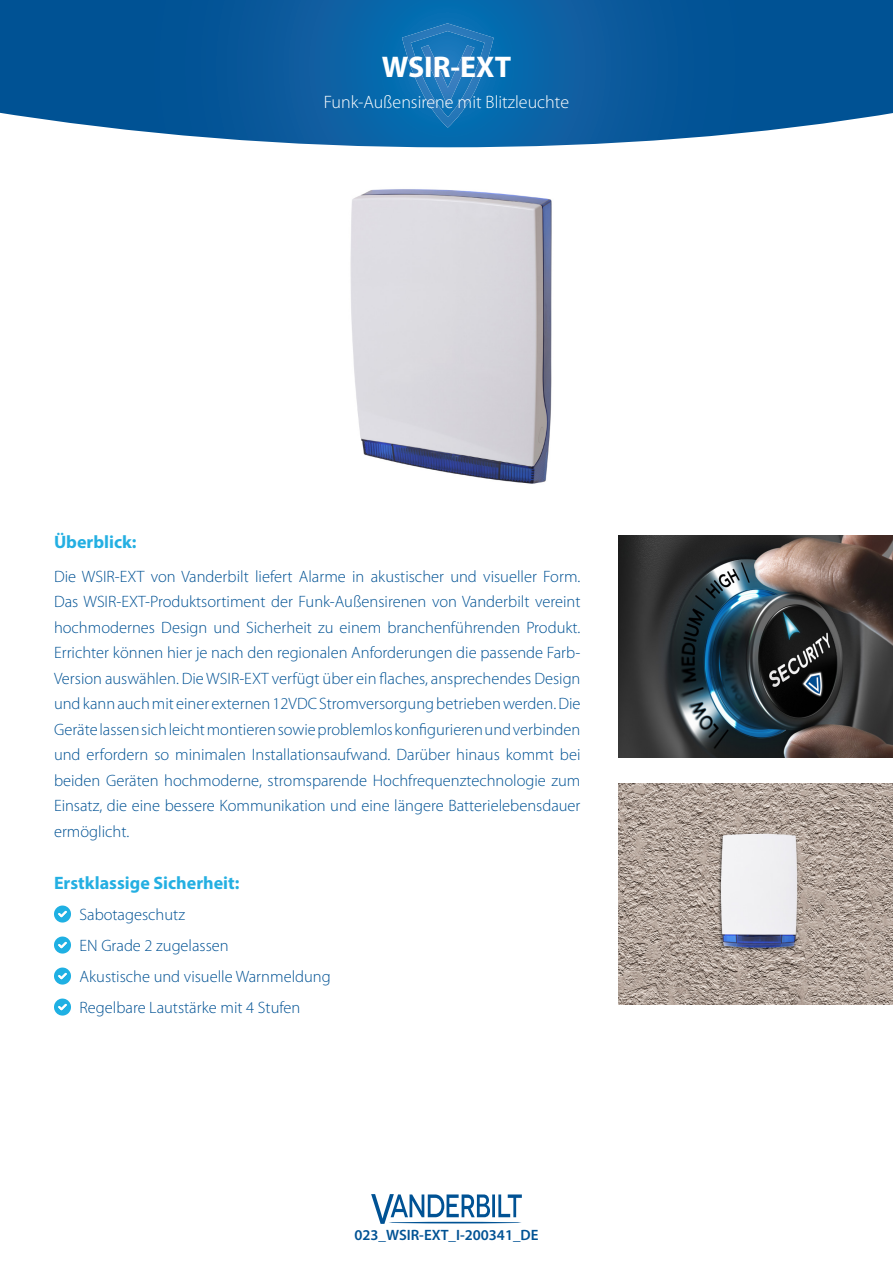
<style>
.page{position:relative;width:893px;height:1263px;background:#fff}
.page>*{position:absolute;margin:0;border:0;box-sizing:border-box;transform-origin:0 0}
.t1{font:700 30px "Myriad Pro";color:#fff}
.Main-header-text{font:700 18px "Myriad Pro";color:#24afe2}
.t2{font:300 18px "Myriad Pro";color:#fff}
.body-text{font:300 16.5px/25.5px "Myriad Pro";color:#005294;text-align:justify}
.list-body-text{font:300 16.5px "Myriad Pro";color:#005294}
.t3{font:600 15px "Myriad Pro";color:#005294}
</style>
<div class="page">
<svg style="left:0;top:0;width:893px;height:147px;background:#1966a3"></svg>
<svg style="left:402px;top:23px;width:92px;height:105px;background:#1976b8"></svg>
<svg style="left:371px;top:1194px;width:151px;height:30px"></svg>
<hr style="left:389px;top:1222px;width:133px;height:1px;background:#005294;border-radius:50%">
<svg style="left:54px;top:905px;width:17px;height:17px"></svg>
<svg style="left:54px;top:936px;width:17px;height:17px"></svg>
<svg style="left:54px;top:967px;width:17px;height:17px"></svg>
<svg style="left:54px;top:998px;width:17px;height:17px"></svg>
<img style="left:618px;top:536px;width:275px;height:221px">
<img style="left:618px;top:783px;width:275px;height:221px">
<img style="left:350px;top:189px;width:202px;height:295px">
<h1 class="t1" style="left:382px;top:47px;width:131px">WSIR-EXT</h1>
<p class="t2" style="left:324px;top:91px;width:247px">Funk-Außensirene mit Blitzleuchte</p>
<p class="Main-header-text" style="left:54px;top:530px;width:84px">Überblick:</p>
<p class="body-text" style="left:54px;top:563px;width:528px">Die WSIR-EXT von Vanderbilt liefert Alarme in akustischer und visueller Form.<br>Das WSIR-EXT-Produktsortiment der Funk-Außensirenen von Vanderbilt vereint hochmodernes Design und Sicherheit zu einem branchenführenden Produkt.<br>Errichter können hier je nach den regionalen Anforderungen die passende Farb-Version auswählen. Die WSIR-EXT verfügt über ein flaches, ansprechendes Design und kann auch mit einer externen 12VDC Stromversorgung betrieben werden. Die Geräte lassen sich leicht montieren sowie problemlos konfigurieren und verbinden und erfordern so minimalen Installationsaufwand. Darüber hinaus kommt bei beiden Geräten hochmoderne, stromsparende Hochfrequenztechnologie zum Einsatz, die eine bessere Kommunikation und eine längere Batterielebensdauer ermöglicht.</p>
<p class="Main-header-text" style="left:54px;top:871px;width:187px">Erstklassige Sicherheit:</p>
<p class="list-body-text" style="left:80px;top:904px;width:107px">Sabotageschutz</p>
<p class="list-body-text" style="left:80px;top:935px;width:151px">EN Grade 2 zugelassen</p>
<p class="list-body-text" style="left:80px;top:966px;width:253px">Akustische und visuelle Warnmeldung</p>
<p class="list-body-text" style="left:80px;top:997px;width:222px">Regelbare Lautstärke mit 4 Stufen</p>
<p class="t3" style="left:354px;top:1226px;width:186px">023_WSIR-EXT_I-200341_DE</p>
</div>
